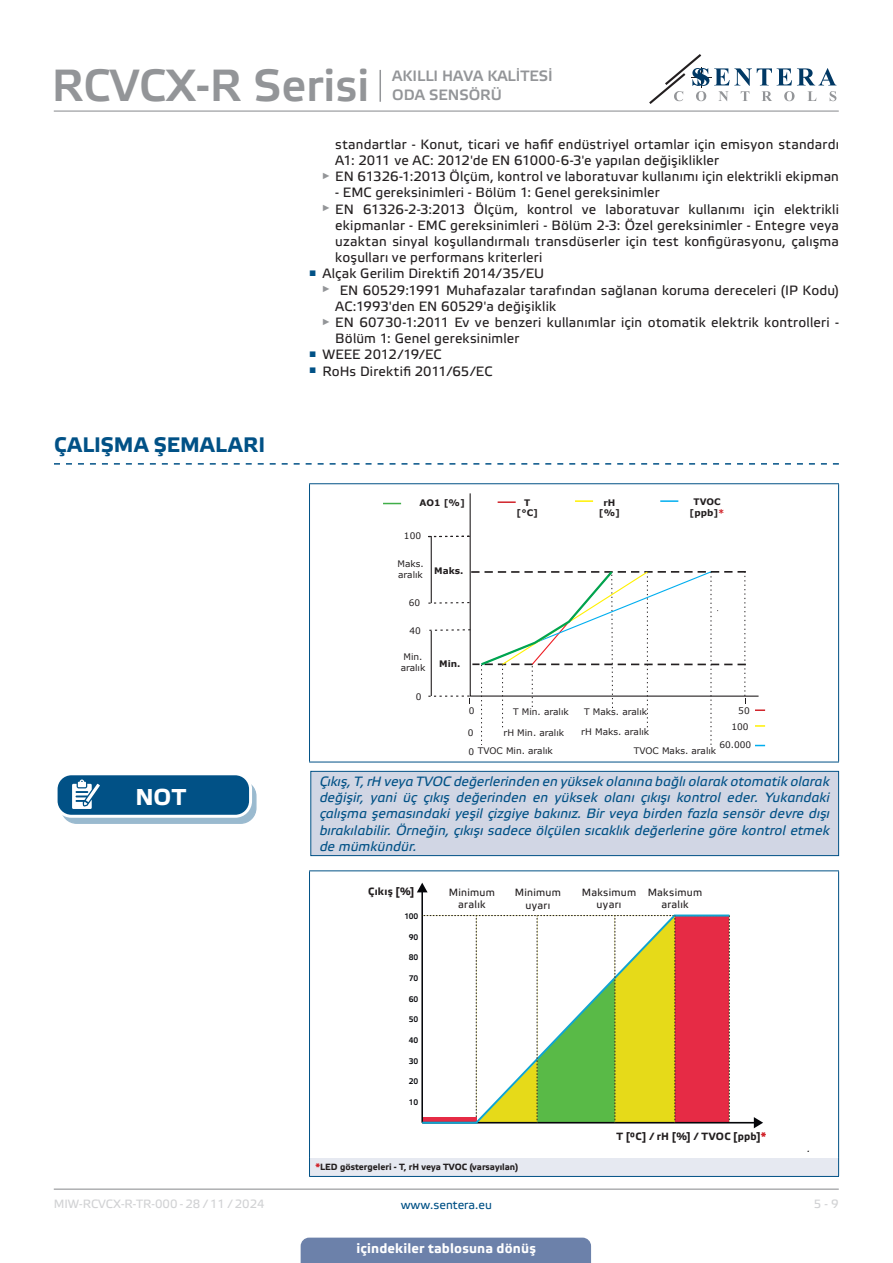
<style>
.page{position:relative;width:893px;height:1263px;background:#fff}
.page>*{position:absolute;margin:0;border:0;box-sizing:border-box;transform-origin:0 0}
.t1{font:45px "Etelka Medium Pro";color:#939598}
.t2{font:700 22.95px "Etelka Text Pro";color:#fff}
.t3{font:700 21px "Etelka Text Pro";letter-spacing:.02em;color:#015186}
.t4{font:15px/18.8px "Etelka Medium Pro";color:#939598}
.t5{font:13.5px/16.2px "Etelka Text Pro";letter-spacing:.015em;color:#231f20}
.attention{font:italic 13.5px/16.2px "Etelka Text Pro";letter-spacing:.01em;color:#015186;text-align:justify}
.t6{font:700 13.5px "Etelka Text Pro";letter-spacing:.01em;color:#fff}
.t7{font:12px "Etelka Text Pro";color:#d1d2d4}
.t8{font:12px "Etelka Text Pro";color:#015186}
.table_text{font:10.5px/12.6px "Etelka Text Pro";letter-spacing:.025em;color:#231f20;text-align:center}
.table_text-2{font:700 10.5px "Etelka Text Pro";letter-spacing:.025em;color:#231f20}
.Body_text{font:9px/10.8px "Verdana";color:#231f20}
.Body_text-2{font:700 9px "Etelka Text Pro";color:#231f20}
.Body_text-3{font:700 9px/10.8px "Verdana";color:#231f20;text-align:center}
.t9{font:italic 9px "Verdana";color:#000}
.t10{font:8.1px "Etelka Medium Pro";letter-spacing:-.035em;color:#05060a;scale:.95 1}
.s1{color:#d1232a}
</style>
<div class="page">
<hr style="left:54px;top:111px;width:785px;height:1px;background:#939598">
<hr style="left:54px;top:1188px;width:785px;height:2px;background:#939598">
<svg style="left:649px;top:54px;width:187px;height:50px"></svg>
<div style="left:301px;top:1237px;width:290px;height:26px;background:#6c81aa"></div>
<hr style="left:379px;top:70px;width:2px;height:32px;background:#939598">
<svg style="left:54px;top:463px;width:785px;height:2px"></svg>
<hr style="left:309px;top:483px;width:530px;height:1px;background:#015186">
<hr style="left:309px;top:484px;width:1px;height:278px;background:#015186">
<hr style="left:838px;top:484px;width:1px;height:278px;background:#015186">
<hr style="left:309px;top:762px;width:530px;height:1px;background:#015186">
<svg style="left:428px;top:535px;width:318px;height:210px"></svg>
<svg style="left:383px;top:503px;width:18px;height:1px"></svg>
<svg style="left:498px;top:501px;width:18px;height:2px"></svg>
<svg style="left:575px;top:500px;width:18px;height:2px"></svg>
<svg style="left:755px;top:709px;width:10px;height:2px"></svg>
<svg style="left:755px;top:725px;width:10px;height:2px"></svg>
<svg style="left:660px;top:500px;width:18px;height:2px"></svg>
<div style="left:311px;top:771px;width:528px;height:85px;background:#d1d6e4"></div>
<div style="left:310px;top:771px;width:529px;height:85px;border:1px solid #015186"></div>
<div style="left:61px;top:781px;width:195px;height:42px;background:#9abacf;border-radius:15px"></div>
<div style="left:61px;top:780px;width:196px;height:44px;border:1px solid #015186;border-radius:15px"></div>
<div style="left:56px;top:774px;width:195px;height:42px;background:#015186;border-radius:15px"></div>
<div style="left:55px;top:772px;width:197px;height:46px;border:3px solid #fff;border-radius:15px"></div>
<svg style="left:72px;top:779px;width:33px;height:38px"></svg>
<div style="left:309px;top:1158px;width:530px;height:18px;background:#e6e9f1"></div>
<hr style="left:309px;top:870px;width:530px;height:1px;background:#015186">
<hr style="left:309px;top:871px;width:1px;height:287px;background:#015186">
<hr style="left:838px;top:871px;width:1px;height:287px;background:#015186">
<svg style="left:309px;top:1158px;width:1px;height:18px"></svg>
<svg style="left:838px;top:1158px;width:1px;height:18px"></svg>
<hr style="left:309px;top:1176px;width:530px;height:1px;background:#015186">
<hr style="left:421px;top:891px;width:2px;height:232px;background:#05060a">
<svg style="left:417px;top:883px;width:11px;height:9px"></svg>
<hr style="left:422px;top:1122px;width:333px;height:1px;background:#05060a">
<svg style="left:754px;top:1117px;width:9px;height:11px"></svg>
<svg style="left:421px;top:913px;width:310px;height:211px"></svg>
<svg style="left:422px;top:915px;width:308px;height:208px"></svg>
<h1 class="t1" style="left:52px;top:61px;width:319px">RCVCX-R Serisi</h1>
<p class="t4" style="left:392px;top:67px;width:162px">AKILLI HAVA KALITESI<br>ODA SENSÖRÜ</p>
<p class="t5" style="left:335px;top:137px;width:505px">standartlar - Konut, ticari ve hafif endüstriyel ortamlar için emisyon standardı<br>A1: 2011 ve AC: 2012'de EN 61000-6-3'e yapılan değişiklikler</p>
<p class="t5" style="left:322px;top:169px;width:519px"><sup>►</sup> EN 61326-1:2013 Ölçüm, kontrol ve laboratuvar kullanımı için elektrikli ekipman</p>
<p class="t5" style="left:335px;top:185px;width:326px">- EMC gereksinimleri - Bölüm 1: Genel gereksinimler</p>
<p class="t5" style="left:335px;top:202px;width:505px;text-align:justify;text-indent:-13px"><sup>►</sup> EN 61326-2-3:2013 Ölçüm, kontrol ve laboratuvar kullanımı için elektrikli ekipmanlar - EMC gereksinimleri - Bölüm 2-3: Özel gereksinimler - Entegre veya uzaktan sinyal koşullandırmalı transdüserler için test konfigürasyonu, çalışma koşulları ve performans kriterleri</p>
<p class="t5" style="left:309px;top:266px;width:237px"><sup>■</sup> Alçak Gerilim Direktifi 2014/35/EU</p>
<p class="t5" style="left:335px;top:283px;width:505px;text-indent:-13px"><sup>►</sup> EN 60529:1991 Muhafazalar tarafından sağlanan koruma dereceleri (IP Kodu)<br>AC:1993'den EN 60529'a değişiklik</p>
<p class="t5" style="left:335px;top:315px;width:505px;text-indent:-13px"><sup>►</sup> EN 60730-1:2011 Ev ve benzeri kullanımlar için otomatik elektrik kontrolleri -<br>Bölüm 1: Genel gereksinimler</p>
<p class="t5" style="left:309px;top:347px;width:134px"><sup>■</sup> WEEE 2012/19/EC</p>
<p class="t5" style="left:309px;top:364px;width:185px"><sup>■</sup> RoHs Direktifi 2011/65/EC</p>
<p class="t3" style="left:54px;top:433px;width:213px">ÇALIŞMA ŞEMALARI</p>
<p class="t2" style="left:135px;top:784px;width:52px">NOT</p>
<p class="Body_text-3" style="left:420px;top:497px;width:47px">AO1 [%]</p>
<p class="Body_text" style="left:404px;top:530px;width:19px">100</p>
<p class="Body_text" style="left:397px;top:558px;width:28px">Maks. aralık</p>
<p class="Body_text" style="left:409px;top:597px;width:13px">60</p>
<p class="Body_text" style="left:409px;top:625px;width:13px">40</p>
<p class="Body_text" style="left:401px;top:651px;width:26px;text-align:center">Min. aralık</p>
<p class="Body_text" style="left:416px;top:691px;width:7px">0</p>
<p class="Body_text-3" style="left:434px;top:565px;width:31px">Maks.</p>
<p class="Body_text-3" style="left:439px;top:658px;width:23px">Min.</p>
<p class="Body_text-3" style="left:517px;top:497px;width:23px">T [°C]</p>
<p class="Body_text-3" style="left:690px;top:496px;width:37px">TVOC [ppb]<span class="s1">*</span></p>
<p class="Body_text-3" style="left:599px;top:497px;width:23px">rH [%]</p>
<p class="Body_text" style="left:469px;top:705px;width:7px">0</p>
<p class="Body_text" style="left:468px;top:727px;width:7px">0</p>
<p class="Body_text" style="left:469px;top:745px;width:86px">0 TVOC Min. aralık</p>
<p class="Body_text" style="left:634px;top:745px;width:84px">TVOC Maks. aralık</p>
<p class="Body_text" style="left:738px;top:705px;width:13px">50</p>
<p class="Body_text" style="left:731px;top:721px;width:19px">100</p>
<p class="Body_text" style="left:719px;top:739px;width:33px">60.000</p>
<p class="Body_text" style="left:513px;top:706px;width:57px">T Min. aralık</p>
<p class="Body_text" style="left:584px;top:706px;width:64px">T Maks. aralık</p>
<p class="Body_text" style="left:581px;top:726px;width:69px">rH Maks. aralık</p>
<p class="Body_text" style="left:503px;top:727px;width:62px">rH Min. aralık</p>
<p class="attention" style="left:320px;top:774px;width:512px">Çıkış, T, rH veya TVOC değerlerinden en yüksek olanına bağlı olarak otomatik olarak değişir, yani üç çıkış değerinden en yüksek olanı çıkışı kontrol eder. Yukarıdaki çalışma şemasındaki yeşil çizgiye bakınız. Bir veya birden fazla sensör devre dışı bırakılabilir. Örneğin, çıkışı sadece ölçülen sıcaklık değerlerine göre kontrol etmek de mümkündür.</p>
<p class="table_text-2" style="left:368px;top:885px;width:48px">Çıkış [%]</p>
<p class="t10" style="left:404px;top:911px;width:16px">100</p>
<p class="t10" style="left:409px;top:932px;width:11px">90</p>
<p class="t10" style="left:409px;top:952px;width:11px">80</p>
<p class="t10" style="left:409px;top:973px;width:11px">70</p>
<p class="t10" style="left:409px;top:994px;width:11px">60</p>
<p class="t10" style="left:409px;top:1014px;width:11px">50</p>
<p class="t10" style="left:409px;top:1035px;width:11px">40</p>
<p class="t10" style="left:409px;top:1056px;width:11px">30</p>
<p class="t10" style="left:409px;top:1076px;width:11px">20</p>
<p class="t10" style="left:409px;top:1097px;width:11px">10</p>
<p class="table_text" style="left:449px;top:886px;width:47px">Minimum aralık</p>
<p class="table_text" style="left:515px;top:887px;width:47px">Minimum</p>
<p class="table_text" style="left:525px;top:899px;width:26px">uyarı</p>
<p class="Body_text-2" style="left:315px;top:1162px;width:204px"><span class="s1">*</span>LED göstergeleri - T, rH veya TVOC (varsayılan)</p>
<p class="table_text" style="left:582px;top:886px;width:56px">Maksimum uyarı</p>
<p class="table_text" style="left:648px;top:886px;width:56px">Maksimum aralık</p>
<p class="table_text-2" style="left:616px;top:1130px;width:151px">T [°C] / rH [%] / TVOC [ppb]<span class="s1">*</span></p>
<p class="t9" style="left:807px;top:1142px;width:5px">.</p>
<p class="t7" style="left:54px;top:1197px;width:212px">MIW-RCVCX-R-TR-000 - 28 / 11 / 2024</p>
<p class="t8" style="left:401px;top:1198px;width:93px">www.sentera.eu</p>
<p class="t7" style="left:814px;top:1197px;width:27px">5 - 9</p>
<p class="t6" style="left:357px;top:1240px;width:181px">içindekiler tablosuna dönüş</p>
</div>
